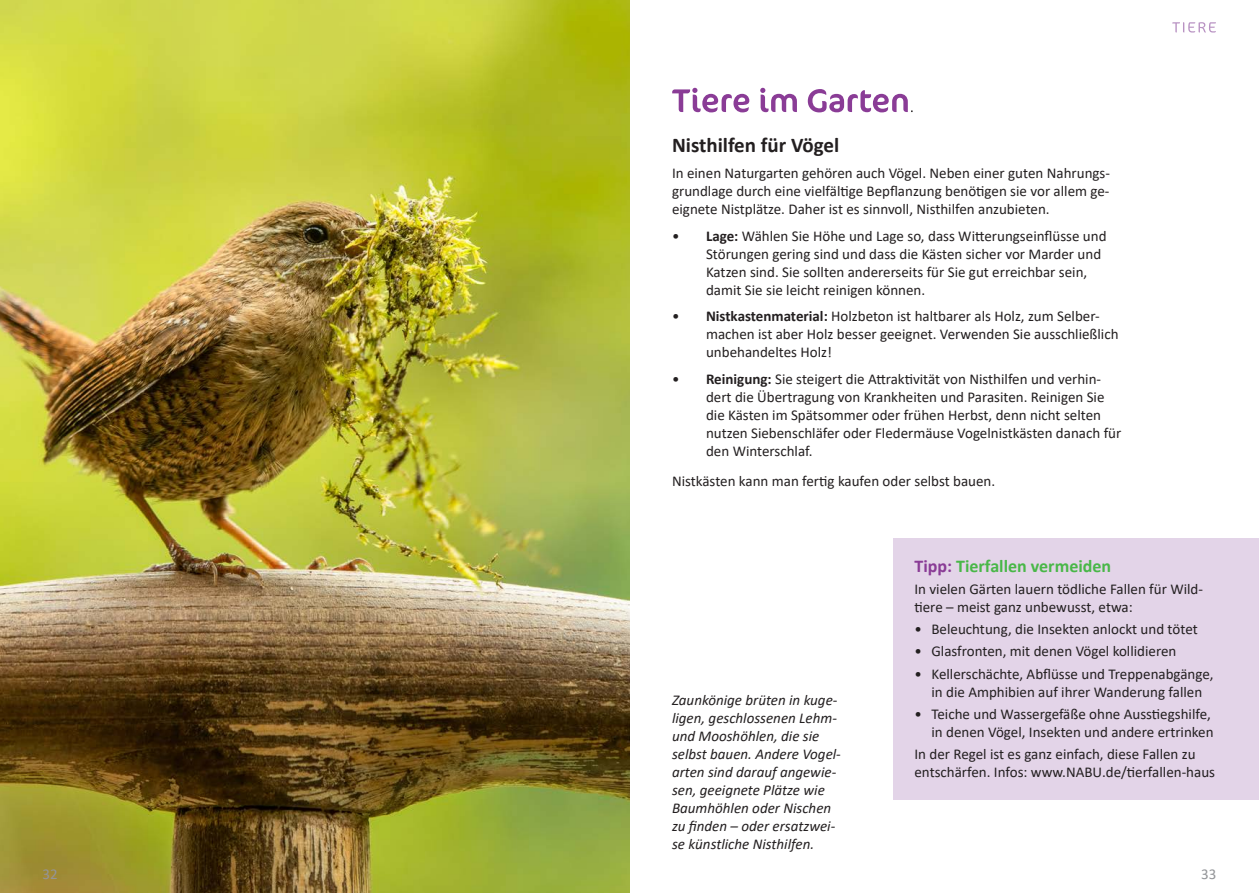
<style>
.page{position:relative;width:1259px;height:893px;background:#fff}
.page>*{position:absolute;margin:0;border:0;box-sizing:border-box;transform-origin:0 0}
.Überschrift_2{font:700 21px "Calibri";color:#231f20}
.Überschrift_3{font:700 18px "Calibri";color:#49b748}
.Fließtext{font:15px/18px "Calibri";color:#231f20}
.BU{font:italic 15px/18px "Calibri";color:#231f20}
.t1{font:15px "Calibri";color:#939598}
.s1{font-weight:700}
.s2{color:#8a3c96}
</style>
<div class="page">
<div style="left:893px;top:538px;width:366px;height:261px;background:#e3d4e8"></div>
<img style="left:0;top:0;width:629px;height:893px">
<svg style="left:672px;top:88px;width:240px;height:24px"></svg>
<svg style="left:1172px;top:22px;width:44px;height:11px"></svg>
<p class="Überschrift_2" style="left:672px;top:130px;width:169px">Nisthilfen für Vögel</p>
<p class="Fließtext" style="left:672px;top:164px;width:439px;text-align:justify">In einen Naturgarten gehören auch Vögel. Neben einer guten Nahrungs&shy;grundlage durch eine vielfältige Bepflanzung benötigen sie vor allem ge&shy;eignete Nistplätze. Daher ist es sinnvoll, Nisthilfen anzubieten.</p>
<p class="Fließtext" style="left:706px;top:226px;width:402px;text-indent:-34px">• <span class="s1">Lage:</span> Wählen Sie Höhe und Lage so, dass Witterungseinflüsse und Störungen gering sind und dass die Kästen sicher vor Marder und Katzen sind. Sie sollten andererseits für Sie gut erreichbar sein, damit Sie sie leicht reinigen können.</p>
<p class="Fließtext" style="left:706px;top:307px;width:414px;text-indent:-34px">• <span class="s1">Nistkastenmaterial:</span> Holzbeton ist haltbarer als Holz, zum Selber&shy;machen ist aber Holz besser geeignet. Verwenden Sie ausschließlich unbehandeltes Holz!</p>
<p class="Fließtext" style="left:706px;top:369px;width:417px;text-indent:-34px">• <span class="s1">Reinigung:</span> Sie steigert die Attraktivität von Nisthilfen und verhin&shy;dert die Übertragung von Krankheiten und Parasiten. Reinigen Sie die Kästen im Spätsommer oder frühen Herbst, denn nicht selten nutzen Siebenschläfer oder Fledermäuse Vogelnistkästen danach für den Winterschlaf.</p>
<p class="Fließtext" style="left:672px;top:472px;width:325px">Nistkästen kann man fertig kaufen oder selbst bauen.</p>
<p class="BU" style="left:672px;top:691px;width:170px">Zaunkönige brüten in kuge&shy;ligen, geschlossenen Lehm&shy;und Mooshöhlen, die sie selbst bauen. Andere Vogel&shy;arten sind darauf angewie&shy;sen, geeignete Plätze wie<br>Baumhöhlen oder Nischen zu finden – oder ersatzwei&shy;se künstliche Nisthilfen.</p>
<p class="Überschrift_3" style="left:914px;top:553px;width:198px"><span class="s2">Tipp:</span> Tierfallen vermeiden</p>
<p class="Fließtext" style="left:914px;top:579px;width:290px">In vielen Gärten lauern tödliche Fallen für Wild&shy;tiere – meist ganz unbewusst, etwa:</p>
<p class="Fließtext" style="left:914px;top:620px;width:285px">• Beleuchtung, die Insekten anlockt und tötet</p>
<p class="Fließtext" style="left:914px;top:642px;width:263px">• Glasfronten, mit denen Vögel kollidieren</p>
<p class="Fließtext" style="left:914px;top:664px;width:301px;text-align:center">• Kellerschächte, Abflüsse und Treppenabgänge, in die Amphibien auf ihrer Wanderung fallen</p>
<p class="Fließtext" style="left:914px;top:704px;width:301px;text-align:right">• Teiche und Wassergefäße ohne Ausstiegshilfe, in denen Vögel, Insekten und andere ertrinken</p>
<p class="Fließtext" style="left:914px;top:745px;width:302px">In der Regel ist es ganz einfach, diese Fallen zu entschärfen. Infos: www.NABU.de/tierfallen-haus</p>
<p class="t1" style="left:43px;top:863px;width:17px">32</p>
<p class="t1" style="left:1201px;top:863px;width:17px">33</p>
</div>
